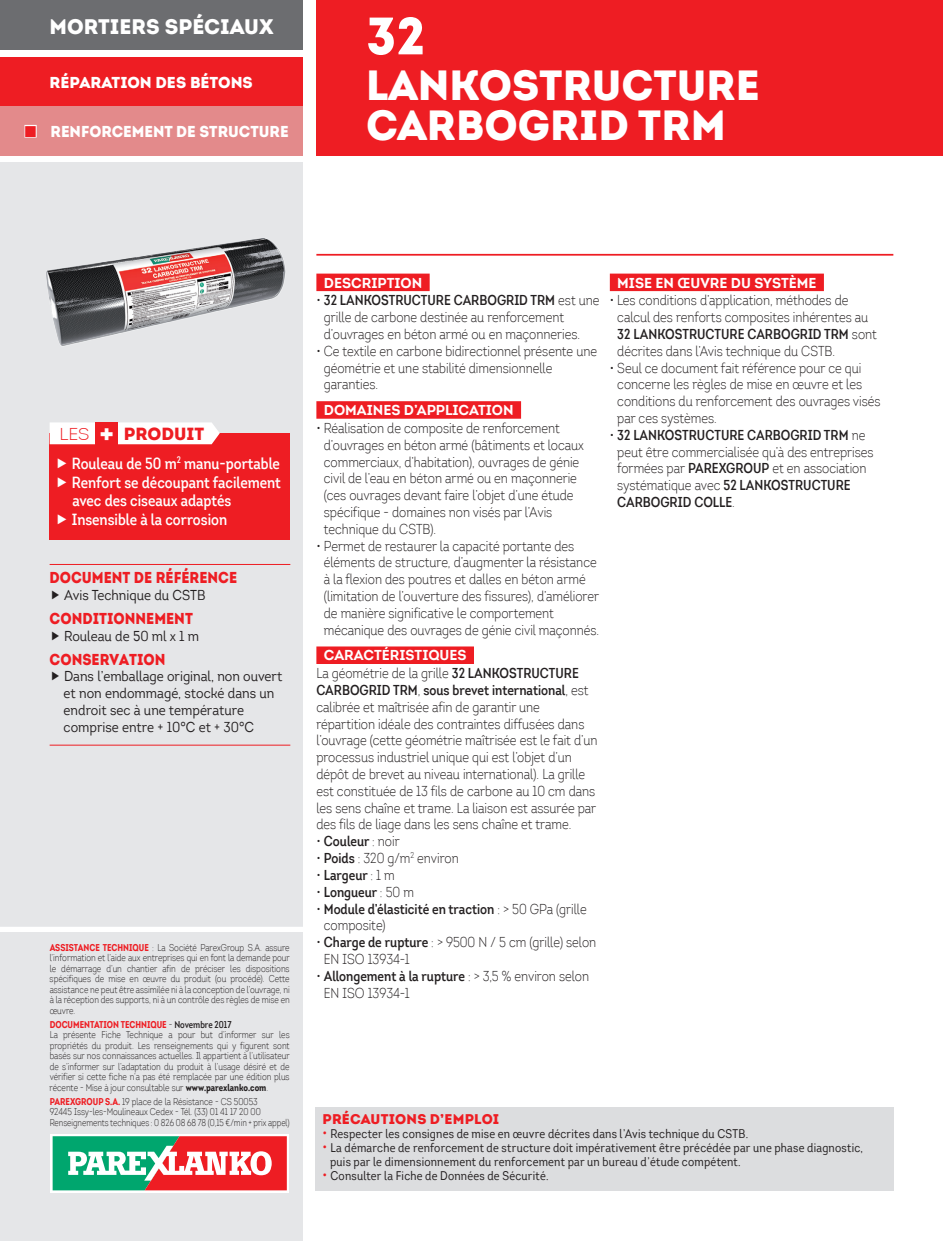
<style>
.page{position:relative;width:943px;height:1241px;background:#fff}
.page>*{position:absolute;margin:0;border:0;box-sizing:border-box;transform-origin:0 0}
.t1{font:900 52.5px "Intro";color:#fff}
.t2{font:900 42px/40.2px "Intro";color:#fff}
.t3{font:900 21px "Intro";color:#fff}
.t4{font:900 17.5px "Intro";color:#ee1d23}
.t5{font:600 15.75px/18.9px "Intro Cond";color:#fff}
.t6{font:900 15.75px "Intro";color:#ee1d23;scale:.9 1}
.t7{font:900 15.75px "Intro";color:#fff;scale:.96 1}
.t8{font:900 15.75px "Intro";color:#fff}
.t9{font:300 14px/16.8px "Intro Cond";color:#231f20}
.t10{font:14px/16.8px "Intro";color:#231f20;scale:.9 1}
.t11{font:600 14px/16.8px "Intro Cond";color:#231f20}
.t12{font:700 14px "Intro";color:#fff}
.t13{font:900 14px "Intro";color:#ee1d23}
.t14{font:12.25px/14px "Intro Cond";letter-spacing:.02em;color:#231f20}
.t15{font:300 9.62px/10.5px "Intro Cond";color:#231f20;scale:.96 1}
.s1{color:#ee1d23}
.s2{font-weight:300}
.s3{font-weight:700;font-size:31.5px;color:#fff}
.s4{font-weight:700;color:#ee1d23}
.s5{font-weight:600}
.s6{font-weight:700}
.s7{font-size:14px;color:#ee1d23}
</style>
<div class="page">
<div style="left:0;top:163px;width:303px;height:1077px;background:#e5e6e8"></div>
<div style="left:0;top:0;width:303px;height:50px;background:#6c6d70"></div>
<div style="left:316px;top:0;width:627px;height:156px;background:#ee1d23"></div>
<div style="left:0;top:57px;width:303px;height:50px;background:#ee1d23"></div>
<svg style="left:50px;top:1134px;width:239px;height:58px"></svg>
<svg style="left:53px;top:1135px;width:234px;height:55px"></svg>
<div style="left:316px;top:273px;width:113px;height:18px;background:#ee1d23"></div>
<div style="left:316px;top:401px;width:205px;height:17px;background:#ee1d23"></div>
<div style="left:316px;top:646px;width:158px;height:18px;background:#ee1d23"></div>
<div style="left:610px;top:273px;width:214px;height:18px;background:#ee1d23"></div>
<hr style="left:50px;top:564px;width:240px;height:1px;background:#ee1d23">
<hr style="left:50px;top:744px;width:240px;height:1px;background:#ee1d23">
<div style="left:0;top:926px;width:305px;height:5px;background:#fff"></div>
<hr style="left:316px;top:254px;width:577px;height:1px;background:#ee1d23">
<img style="left:46px;top:238px;width:240px;height:108px">
<div style="left:0;top:106px;width:303px;height:50px;background:#e38a8b"></div>
<div style="left:24px;top:125px;width:13px;height:12px;border:2px solid #fff"></div>
<div style="left:50px;top:433px;width:240px;height:106px;background:#ee1d23"></div>
<svg style="left:50px;top:422px;width:170px;height:22px"></svg>
<div style="left:100px;top:425px;width:19px;height:16px;background:#fff"></div>
<div style="left:95px;top:422px;width:23px;height:24px;background:#ee1d23"></div>
<div style="left:315px;top:1107px;width:578px;height:84px;background:#dcdddf"></div>
<h3 class="t3" style="left:50px;top:13px;width:225px">MORTIERS SPÉCIAUX</h3>
<p class="t8" style="left:50px;top:72px;width:205px">RÉPARATION DES BÉTONS</p>
<p class="t7" style="left:25px;top:121px;width:38px"><span class="s1">■</span> REN</p>
<p class="t7" style="left:81px;top:121px;width:21px">FORCEMENT</p>
<p class="t7" style="left:176px;top:121px;width:36px">DE STRUCTURE</p>
<h1 class="t1" style="left:366px;top:1px;width:61px">32</h1>
<h2 class="t2" style="left:366px;top:64px;width:395px">LANKOSTRUCTURE<br>CARBOGRID TRM</h2>
<p class="t4" style="left:60px;top:422px;width:146px"><span class="s2">les</span> <span class="s3">+</span> PRODUIT</p>
<p class="t5" style="left:72px;top:453px;width:210px">Rouleau de 50 m<sup>2</sup> manu-portable<br>Renfort se découpant facilement avec des ciseaux adaptés<br>Insensible à la corrosion</p>
<p class="t6" style="left:50px;top:567px;width:13px">DOCUMENT</p>
<p class="t6" style="left:134px;top:567px;width:64px">DE RÉFÉRENCE</p>
<p class="t10" style="left:64px;top:586px;width:159px">Avis Technique du CSTB</p>
<p class="t6" style="left:50px;top:608px;width:12px">CONDITIONNEMENT</p>
<p class="t10" style="left:64px;top:627px;width:152px">Rouleau de 50 ml x 1 m</p>
<p class="t6" style="left:50px;top:648px;width:12px">CONSER</p>
<p class="t6" style="left:110px;top:648px;width:22px">VATION</p>
<p class="t10" style="left:64px;top:668px;width:244px">Dans l’emballage original, non ouvert et non endommagé, stocké dans un endroit sec à une température comprise entre + 10°C et + 30°C</p>
<p class="t15" style="left:50px;top:941px;width:252px;text-align:justify"><span class="s4">ASSISTANCE TECHNIQUE</span> : La Société ParexGroup S.A. assure l’information et l’aide aux entreprises qui en font la demande pour le démarrage d’un chantier afin de préciser les dispositions spécifiques de mise en œuvre du produit (ou procédé). Cette assistance ne peut être assimilée ni à la conception de l’ouvrage, ni à la réception des supports, ni à un contrôle des règles de mise en œuvre.</p>
<p class="t15" style="left:50px;top:1018px;width:252px"><span class="s4">DOCUMENTATION TECHNIQUE</span> - <span class="s5">Novembre 2017<br></span>La présente Fiche Technique a pour but d’informer sur les propriétés du produit. Les renseignements qui y figurent sont basés sur nos connaissances actuelles. Il appartient à l’utilisateur de s’informer sur l’adaptation du produit à l’usage désiré et de vérifier si cette fiche n’a pas été remplacée par une édition plus récente - Mise à jour consultable sur <span class="s6">www.parexlanko.com</span>.</p>
<p class="t15" style="left:50px;top:1095px;width:251px"><span class="s4">PAREXGROUP S.A.</span> 19 place de la Résistance - CS 50053<br>92445 Issy-les-Moulineaux Cedex - Tél. (33) 01 41 17 20 00<br>Renseignements techniques : 0 826 08 68 78 (0,15 €/min + prix appel)</p>
<p class="t12" style="left:324px;top:274px;width:100px">DESCRIPTION</p>
<p class="t9" style="left:324px;top:292px;width:277px;text-indent:-7px">• <span class="s5">32 lANKOSTRUCTURE CARBOGRID TRM</span> est une grille de carbone destinée au renforcement d’ouvrages en béton armé ou en maçonneries.</p>
<p class="t9" style="left:324px;top:342px;width:275px;text-indent:-7px">• Ce textile en carbone bidirectionnel présente une géométrie et une stabilité dimensionnelle garanties.</p>
<p class="t12" style="left:324px;top:401px;width:191px">DOMAINES D’APPLICATION</p>
<p class="t9" style="left:324px;top:419px;width:261px;text-indent:-7px">• Réalisation de composite de renforcement d’ouvrages en béton armé (bâtiments et locaux commerciaux, d’habitation), ouvrages de génie civil de l’eau en béton armé ou en maçonnerie (ces ouvrages devant faire l’objet d’une étude spécifique - domaines non visés par l’Avis technique du CSTB).</p>
<p class="t9" style="left:324px;top:537px;width:277px;text-indent:-7px">• Permet de restaurer la capacité portante des éléments de structure, d’augmenter la résistance à la flexion des poutres et dalles en béton armé (limitation de l’ouverture des fissures), d’améliorer de manière significative le comportement mécanique des ouvrages de génie civil maçonnés.</p>
<p class="t12" style="left:324px;top:646px;width:75px">CARACTÉRISTI</p>
<p class="t12" style="left:428px;top:646px;width:30px">QUES</p>
<p class="t9" style="left:316px;top:664px;width:282px">La géométrie de la grille <span class="s5">32 lANKOSTRUCTURE CARBOGRID TRM</span>, <span class="s5">sous brevet international</span>, est calibrée et maîtrisée afin de garantir une répartition idéale des contraintes diffusées dans l’ouvrage (cette géométrie maîtrisée est le fait d’un processus industriel unique qui est l’objet d’un dépôt de brevet au niveau international). La grille est constituée de 13 fils de carbone au 10 cm dans les sens chaîne et trame. La liaison est assurée par des fils de liage dans les sens chaîne et trame.</p>
<p class="t11" style="left:316px;top:832px;width:85px"><span class="s2">•</span> Couleur <span class="s2">: noir</span></p>
<p class="t9" style="left:316px;top:849px;width:144px">• <span class="s5">Poids</span> : 320 g/m<sup>2</sup> environ</p>
<p class="t11" style="left:316px;top:866px;width:80px"><span class="s2">•</span> Largeur <span class="s2">: 1 m</span></p>
<p class="t11" style="left:316px;top:883px;width:99px"><span class="s2">•</span> Longueur <span class="s2">: 50 m</span></p>
<p class="t11" style="left:324px;top:900px;width:264px;text-indent:-7px"><span class="s2">•</span> Module d’élasticité en traction <span class="s2">: &gt; 50 GPa (grille composite)</span></p>
<p class="t9" style="left:324px;top:933px;width:274px;text-indent:-7px">• <span class="s5">Charge de rupture</span> : &gt; 9500 N / 5 cm (grille) selon<br>EN ISO 13934-1</p>
<p class="t9" style="left:324px;top:967px;width:267px;text-indent:-7px">• <span class="s5">Allongement à la rupture</span> : &gt; 3,5 % environ selon<br>EN ISO 13934-1</p>
<p class="t12" style="left:617px;top:274px;width:10px">MISE</p>
<p class="t12" style="left:655px;top:274px;width:162px">EN ŒUVRE DU SYSTÈME</p>
<p class="t9" style="left:617px;top:292px;width:261px;text-indent:-7px">• Les conditions d’application, méthodes de calcul des renforts composites inhérentes au <span class="s5">32 LANKOSTRUCTURE CARBOGRID TRM</span> sont décrites dans l’Avis technique du CSTB.</p>
<p class="t9" style="left:617px;top:359px;width:265px;text-indent:-7px">• Seul ce document fait référence pour ce qui concerne les règles de mise en œuvre et les conditions du renforcement des ouvrages visés par ces systèmes.</p>
<p class="t9" style="left:617px;top:426px;width:258px;text-indent:-7px">• <span class="s5">32 LANKOSTRUCTURE CARBOGRID TRM</span> ne peut être commercialisée qu’à des entreprises formées par <span class="s5">PAREXGROUP</span> et en association systématique avec <span class="s5">52 LANKOSTRUCTURE CARBOGRID COLLE</span>.</p>
<p class="t13" style="left:322px;top:1109px;width:39px">PRÉCAUTIONS</p>
<p class="t13" style="left:430px;top:1109px;width:25px">D’EMPLOI</p>
<p class="t14" style="left:322px;top:1126px;width:427px"><span class="s7">•</span> Respecter les consignes de mise en œuvre décrites dans l’Avis technique du CSTB.</p>
<p class="t14" style="left:330px;top:1140px;width:534px;text-indent:-7px"><span class="s7">•</span> La démarche de renforcement de structure doit impérativement être précédée par une phase diagnostic, puis par le dimensionnement du renforcement par un bureau d’étude compétent.</p>
<p class="t14" style="left:322px;top:1168px;width:227px"><span class="s7">•</span> Consulter la Fiche de Données de Sécurité.</p>
</div>
